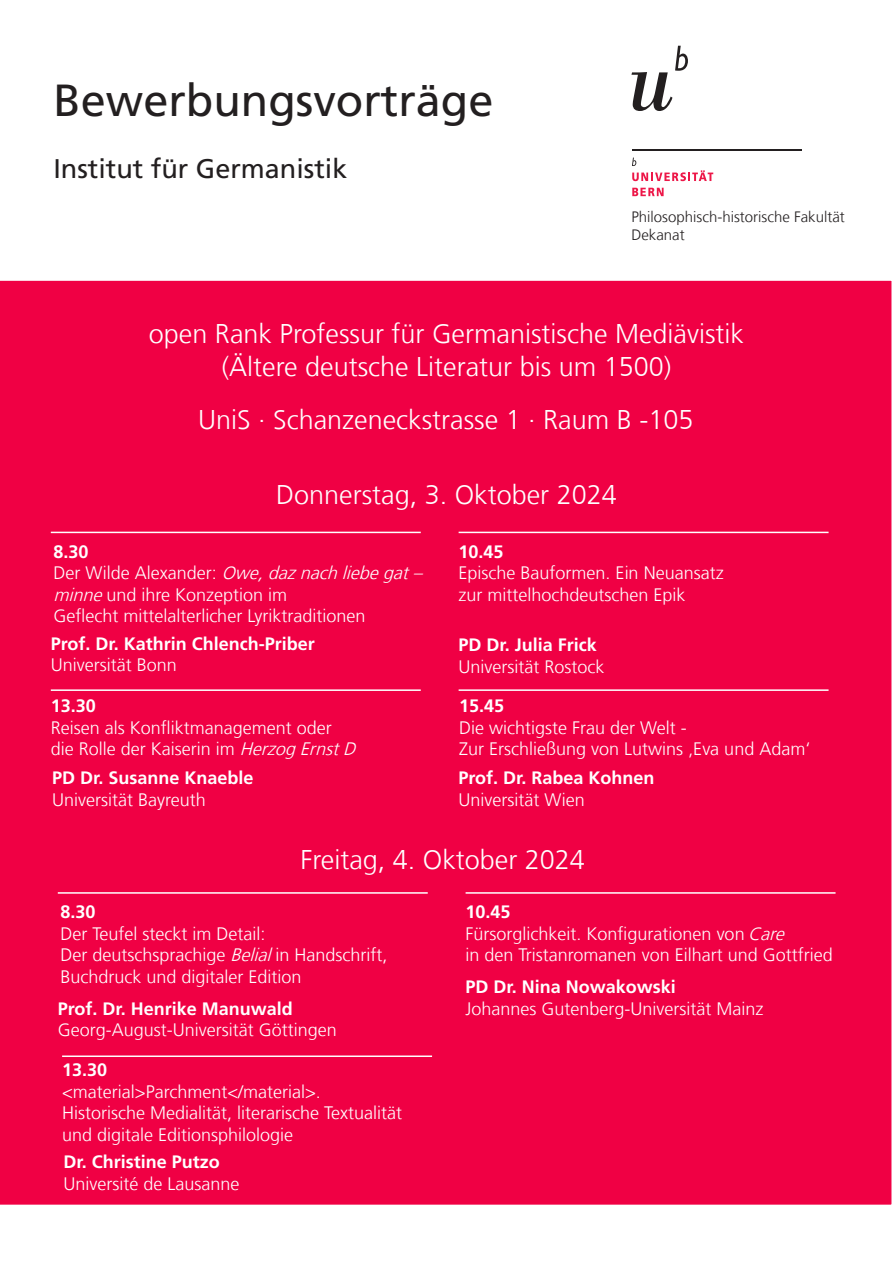
<style>
.page{position:relative;width:893px;height:1263px;background:#fff}
.page>*{position:absolute;margin:0;border:0;box-sizing:border-box;transform-origin:0 0}
.t1{font:45px "Frutiger LT Com";color:#231f20}
.t2{font:300 27px "Frutiger LT Com";color:#fff}
.t3{font:27px "Frutiger LT Com";color:#231f20}
.t4{font:300 18px/21.6px "Frutiger LT Com";color:#fff}
.t5{font:700 18px "Frutiger LT Com";color:#fff}
.t6{font:300 15px "Frutiger LT Com";color:#231f20}
.s1{font-style:italic}
</style>
<div class="page">
<div style="left:0;top:280px;width:892px;height:925px;background:#f00044"></div>
<hr style="left:51px;top:532px;width:370px;height:1px;background:#fff">
<hr style="left:459px;top:532px;width:369px;height:1px;background:#fff">
<svg style="left:631px;top:46px;width:57px;height:65px"></svg>
<hr style="left:632px;top:149px;width:169px;height:2px;background:#231f20">
<svg style="left:632px;top:158px;width:81px;height:23px"></svg>
<svg style="left:632px;top:188px;width:32px;height:8px"></svg>
<hr style="left:459px;top:689px;width:369px;height:2px;background:#fff">
<hr style="left:51px;top:689px;width:370px;height:2px;background:#fff">
<hr style="left:58px;top:892px;width:370px;height:2px;background:#fff">
<hr style="left:466px;top:892px;width:369px;height:2px;background:#fff">
<hr style="left:62px;top:1055px;width:370px;height:2px;background:#fff">
<p class="t1" style="left:53px;top:74px;width:442px">Bewerbungsvorträge</p>
<p class="t3" style="left:53px;top:153px;width:296px">Institut für Germanistik</p>
<p class="t6" style="left:631px;top:208px;width:215px">Philosophisch-historische Fakultät</p>
<p class="t6" style="left:631px;top:226px;width:55px">Dekanat</p>
<p class="t2" style="left:149px;top:318px;width:597px">open Rank Professur für Germanistische Mediävistik</p>
<p class="t2" style="left:222px;top:351px;width:451px">(Ältere deutsche Literatur bis um 1500)</p>
<p class="t2" style="left:198px;top:404px;width:497px">UniS . Schanzeneckstrasse 1 . Raum B -105</p>
<p class="t2" style="left:276px;top:478px;width:342px">Donnerstag, 3. Oktober 2024</p>
<p class="t5" style="left:53px;top:541px;width:37px">8.30</p>
<p class="t4" style="left:53px;top:562px;width:376px">Der Wilde Alexander: <span class="s1">Owe,daznachliebegat– minne</span>und ihre Konzeption im</p>
<p class="t4" style="left:53px;top:606px;width:314px">Geflecht mittelalterlicher Lyriktraditionen</p>
<p class="t5" style="left:51px;top:633px;width:266px">Prof. Dr. Kathrin Chlench-Priber</p>
<p class="t4" style="left:51px;top:654px;width:128px">Universität Bonn</p>
<p class="t5" style="left:51px;top:695px;width:47px">13.30</p>
<p class="t4" style="left:51px;top:717px;width:283px">Reisen als Konfliktmanagement oder</p>
<p class="t4" style="left:51px;top:738px;width:312px">die Rolle der Kaiserin im <span class="s1">HerzogErnstD</span></p>
<p class="t5" style="left:52px;top:767px;width:203px">PD Dr. Susanne Knaeble</p>
<p class="t4" style="left:52px;top:789px;width:155px">Universität Bayreuth</p>
<p class="t5" style="left:459px;top:541px;width:47px">10.45</p>
<p class="t4" style="left:459px;top:562px;width:267px">Epische Bauformen. Ein Neuansatz</p>
<p class="t4" style="left:459px;top:584px;width:229px">zur mittelhochdeutschen Epik</p>
<p class="t5" style="left:458px;top:634px;width:140px">PD Dr. Julia Frick</p>
<p class="t4" style="left:458px;top:656px;width:147px">Universität Rostock</p>
<p class="t5" style="left:459px;top:695px;width:47px">15.45</p>
<p class="t4" style="left:459px;top:717px;width:229px">Die wichtigste Frau der Welt -</p>
<p class="t4" style="left:459px;top:738px;width:353px">Zur Erschließung von Lutwins ‚Eva und Adam‘</p>
<p class="t5" style="left:458px;top:767px;width:198px">Prof. Dr. Rabea Kohnen</p>
<p class="t4" style="left:458px;top:789px;width:128px">Universität Wien</p>
<p class="t2" style="left:300px;top:843px;width:286px">Freitag, 4. Oktober 2024</p>
<p class="t5" style="left:60px;top:901px;width:37px">8.30</p>
<p class="t4" style="left:60px;top:923px;width:329px">Der Teufel steckt im Detail:<br>Der deutschsprachige <span class="s1">Belial</span>in Handschrift,<br>Buchdruck und digitaler Edition</p>
<p class="t5" style="left:466px;top:901px;width:47px">10.45</p>
<p class="t4" style="left:466px;top:923px;width:325px">Fürsorglichkeit. Konfigurationen von <span class="s1">Care</span></p>
<p class="t4" style="left:466px;top:944px;width:369px">in den Tristanromanen von Eilhart und Gottfried</p>
<p class="t5" style="left:465px;top:976px;width:212px">PD Dr. Nina Nowakowski</p>
<p class="t5" style="left:58px;top:998px;width:237px">Prof. Dr. Henrike Manuwald</p>
<p class="t4" style="left:465px;top:998px;width:300px">Johannes Gutenberg-Universität Mainz</p>
<p class="t4" style="left:58px;top:1019px;width:281px">Georg-August-Universität Göttingen</p>
<p class="t5" style="left:62px;top:1059px;width:47px">13.30</p>
<p class="t4" style="left:62px;top:1081px;width:260px">&lt;material&gt;Parchment&lt;/material&gt;.</p>
<p class="t4" style="left:62px;top:1102px;width:341px">Historische Medialität, literarische Textualität und digitale Editionsphilologie</p>
<p class="t5" style="left:64px;top:1151px;width:158px">Dr. Christine Putzo</p>
<p class="t4" style="left:64px;top:1173px;width:178px">Université de Lausanne</p>
</div>
